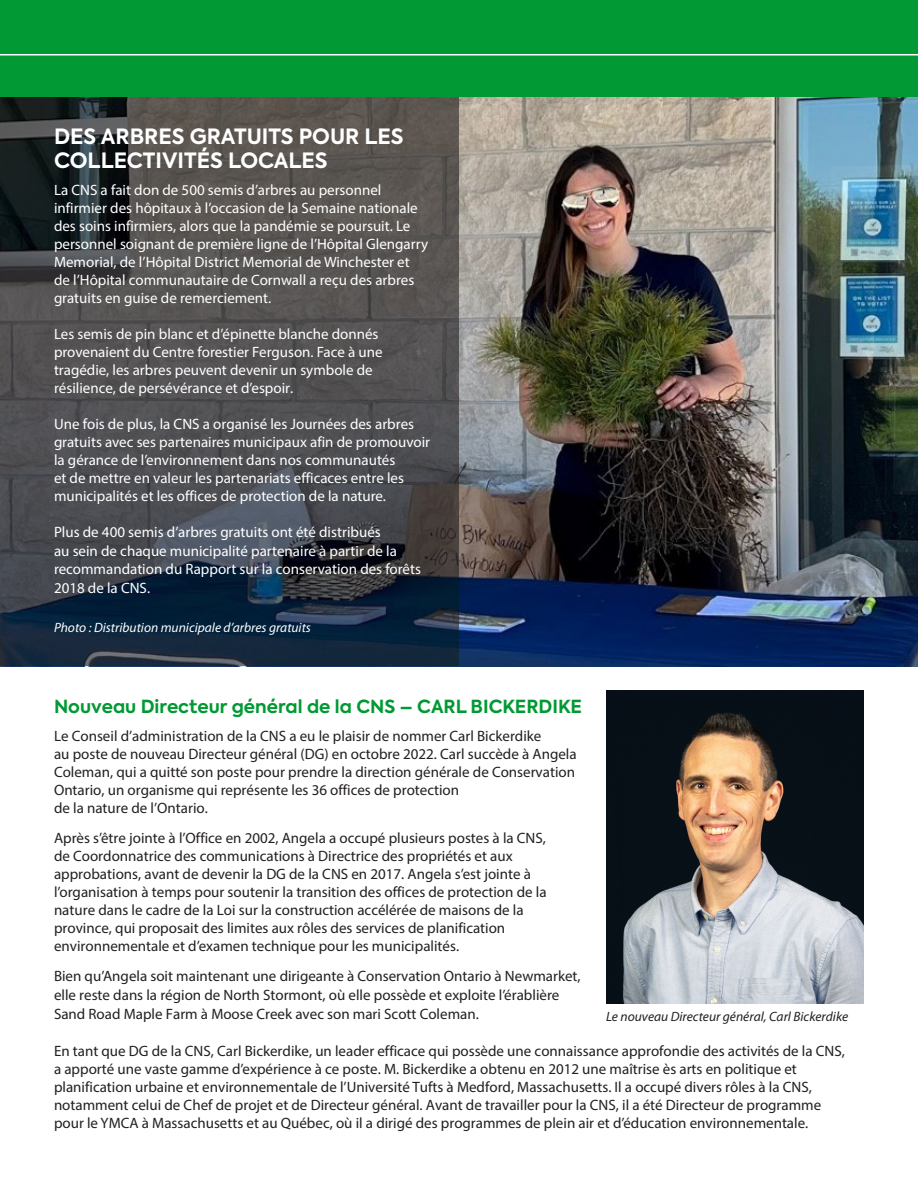
<style>
.page{position:relative;width:918px;height:1188px;background:#fff}
.page>*{position:absolute;margin:0;border:0;box-sizing:border-box;transform-origin:0 0}
.Caption{font:700 21px/24px "Axiforma";color:#fff}
.Body_10_12{font:700 18px "Axiforma";color:#093}
.Body_10_12-2{font:15px/18px "Myriad Pro";color:#231f20}
.Caption-2{font:15px/18px "Myriad Pro";color:#fff}
.Caption-3{font:italic 13.5px "Myriad Pro";color:#fff}
.Caption-4{font:italic 13.5px "Myriad Pro";color:#231f20}
</style>
<div class="page">
<img style="left:459px;top:96px;width:459px;height:570px">
<svg style="left:0;top:96px;width:459px;height:570px;background:#43464a"></svg>
<div style="left:0;top:0;width:918px;height:96px;background:#093"></div>
<hr style="left:0;top:54px;width:918px;height:2px;background:#fff">
<img style="left:606px;top:690px;width:258px;height:313px">
<p class="Caption" style="left:54px;top:125px;width:351px">DES ARBRES GRATUITS POUR LES<br>COLLECTIVITÉS LOCALES</p>
<p class="Caption-2" style="left:54px;top:181px;width:376px">La CNS a fait don de 500 semis d’arbres au personnel infirmier des hôpitaux à l’occasion de la Semaine nationale des soins infirmiers, alors que la pandémie se poursuit. Le personnel soignant de première ligne de l’Hôpital Glengarry Memorial, de l’Hôpital District Memorial de Winchester et de l’Hôpital communautaire de Cornwall a reçu des arbres gratuits en guise de remerciement.</p>
<p class="Caption-2" style="left:54px;top:325px;width:330px">Les semis de pin blanc et d’épinette blanche donnés provenaient du Centre forestier Ferguson. Face à une tragédie, les arbres peuvent devenir un symbole de résilience, de persévérance et d’espoir.</p>
<p class="Caption-2" style="left:54px;top:415px;width:378px">Une fois de plus, la CNS a organisé les Journées des arbres gratuits avec ses partenaires municipaux afin de promouvoir la gérance de l’environnement dans nos communautés<br>et de mettre en valeur les partenariats efficaces entre les municipalités et les offices de protection de la nature.</p>
<p class="Caption-2" style="left:54px;top:523px;width:369px;line-height:18.5px">Plus de 400 semis d’arbres gratuits ont été distribués<br>au sein de chaque municipalité partenaire à partir de la recommandation du Rapport sur la conservation des forêts 2018 de la CNS.</p>
<p class="Caption-3" style="left:54px;top:619px;width:259px">Photo : Distribution municipale d’arbres gratuits</p>
<p class="Body_10_12" style="left:54px;top:697px;width:530px">Nouveau Directeur général de la CNS – CARL BICKERDIKE</p>
<p class="Body_10_12-2" style="left:54px;top:727px;width:524px">Le Conseil d’administration de la CNS a eu le plaisir de nommer Carl Bickerdike<br>au poste de nouveau Directeur général (DG) en octobre 2022. Carl succède à Angela Coleman, qui a quitté son poste pour prendre la direction générale de Conservation Ontario, un organisme qui représente les 36 offices de protection<br>de la nature de l’Ontario.</p>
<p class="Body_10_12-2" style="left:54px;top:829px;width:494px">Après s’être jointe à l’Office en 2002, Angela a occupé plusieurs postes à la CNS, de Coordonnatrice des communications à Directrice des propriétés et aux approbations, avant de devenir la DG de la CNS en 2017. Angela s’est jointe à l’organisation à temps pour soutenir la transition des offices de protection de la nature dans le cadre de la Loi sur la construction accélérée de maisons de la province, qui proposait des limites aux rôles des services de planification environnementale et d’examen technique pour les municipalités.</p>
<p class="Body_10_12-2" style="left:54px;top:967px;width:528px;line-height:18.8px">Bien qu’Angela soit maintenant une dirigeante à Conservation Ontario à Newmarket, elle reste dans la région de North Stormont, où elle possède et exploite l’érablière<br>Sand Road Maple Farm à Moose Creek avec son mari Scott Coleman.</p>
<p class="Body_10_12-2" style="left:54px;top:1042px;width:792px">En tant que DG de la CNS, Carl Bickerdike, un leader efficace qui possède une connaissance approfondie des activités de la CNS, a apporté une vaste gamme d’expérience à ce poste. M. Bickerdike a obtenu en 2012 une maîtrise ès arts en politique et planification urbaine et environnementale de l’Université Tufts à Medford, Massachusetts. Il a occupé divers rôles à la CNS, notamment celui de Chef de projet et de Directeur général. Avant de travailler pour la CNS, il a été Directeur de programme pour le YMCA à Massachusetts et au Québec, où il a dirigé des programmes de plein air et d’éducation environnementale.</p>
<p class="Caption-4" style="left:606px;top:1009px;width:244px">Le nouveau Directeur général, Carl Bickerdike</p>
</div>
